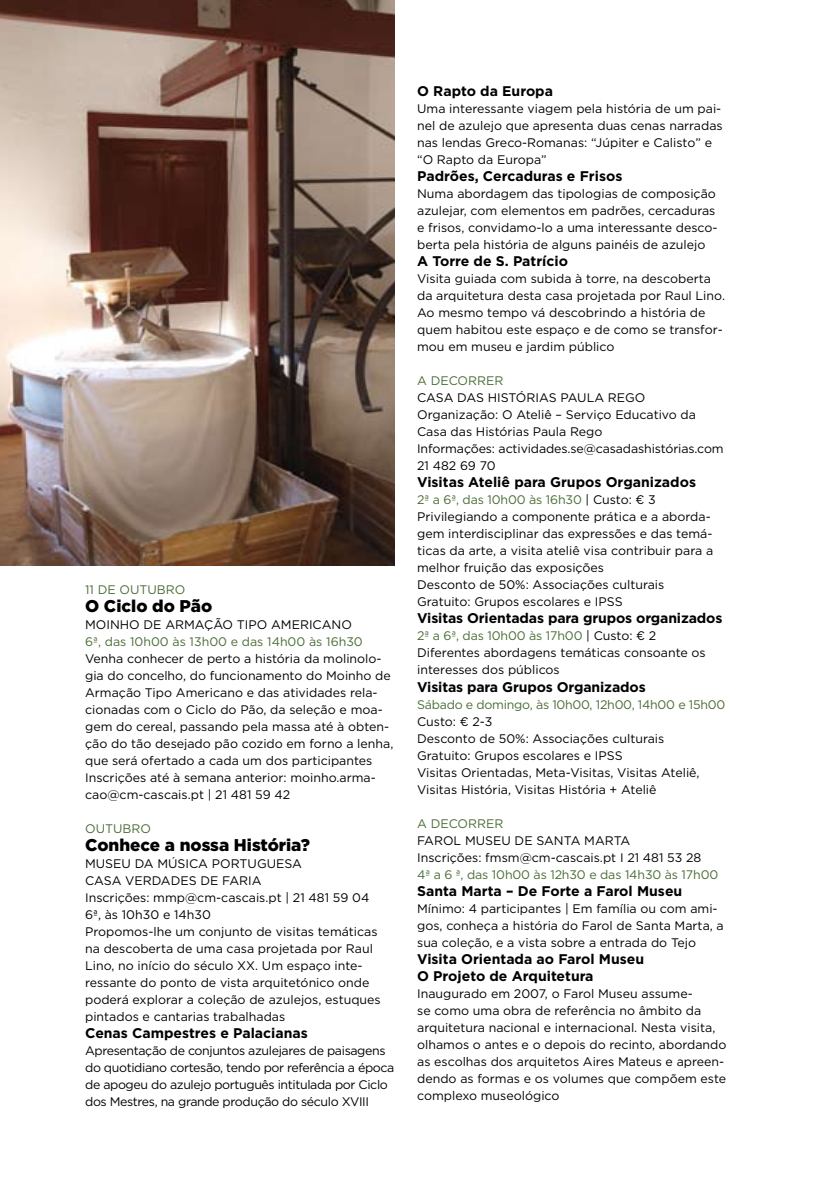
<style>
.page{position:relative;width:840px;height:1191px;background:#fff}
.page>*{position:absolute;margin:0;border:0;box-sizing:border-box;transform-origin:0 0}
.t1{font:900 17px "Gotham";color:#000}
.t2{font:700 14px/17px "Gotham";color:#000}
.t3{font:12.4px/17px "Gotham";color:#000}
.t4{font:12.4px/17px "Gotham";letter-spacing:-.03em;color:#000}
.t5{font:12.4px "Gotham";letter-spacing:-.01em;color:#496d35}
.s1{color:#496d35}
</style>
<div class="page">
<img style="left:0;top:0;width:394px;height:566px">
<p class="t5" style="left:85px;top:582px;width:102px">11 DE OUTUBRO</p>
<h1 class="t1" style="left:85px;top:594px;width:128px">O Ciclo do Pão</h1>
<p class="t3" style="left:85px;top:616px;width:268px">MOINHO DE ARMAÇÃO TIPO AMERICANO</p>
<p class="t5" style="left:85px;top:634px;width:279px">6ª, das 10h00 às 13h00 e das 14h00 às 16h30</p>
<p class="t3" style="left:85px;top:650px;width:309px">Venha conhecer de perto a história da molinolo&shy;gia do concelho, do funcionamento do Moinho de Armação Tipo Americano e das atividades rela&shy;cionadas com o Ciclo do Pão, da seleção e moa&shy;gem do cereal, passando pela massa até à obten&shy;ção do tão desejado pão cozido em forno a lenha, que será ofertado a cada um dos participantes Inscrições até à semana anterior: moinho.arma&shy;cao@cm-cascais.pt | 21 481 59 42</p>
<p class="t5" style="left:85px;top:821px;width:67px">OUTUBRO</p>
<h1 class="t1" style="left:85px;top:833px;width:226px">Conhece a nossa História?</h1>
<p class="t3" style="left:85px;top:855px;width:297px">MUSEU DA MÚSICA PORTUGUESA<br>CASA VERDADES DE FARIA<br>Inscrições: mmp@cm-cascais.pt | 21 481 59 04<br>6ª, às 10h30 e 14h30<br>Propomos-lhe um conjunto de visitas temáticas na descoberta de uma casa projetada por Raul Lino, no início do século XX. Um espaço inte&shy;ressante do ponto de vista arquitetónico onde poderá explorar a coleção de azulejos, estuques pintados e cantarias trabalhadas</p>
<p class="t2" style="left:85px;top:1024px;width:224px">Cenas Campestres e Palacianas</p>
<p class="t4" style="left:85px;top:1042px;width:310px">Apresentação de conjuntos azulejares de paisagens do quotidiano cortesão, tendo por referência a época de apogeu do azulejo português intitulada por Ciclo dos Mestres, na grande produção do século XVIII</p>
<p class="t2" style="left:417px;top:83px;width:137px">O Rapto da Europa</p>
<p class="t3" style="left:417px;top:100px;width:307px">Uma interessante viagem pela história de um pai&shy;nel de azulejo que apresenta duas cenas narradas nas lendas Greco-Romanas: “Júpiter e Calisto” e “O Rapto da Europa”</p>
<p class="t2" style="left:417px;top:168px;width:206px">Padrões, Cercaduras e Frisos</p>
<p class="t3" style="left:417px;top:185px;width:302px">Numa abordagem das tipologias de composição azulejar, com elementos em padrões, cercaduras e frisos, convidamo-lo a uma interessante desco&shy;berta pela história de alguns painéis de azulejo</p>
<p class="t2" style="left:417px;top:253px;width:152px">A Torre de S. Patrício</p>
<p class="t3" style="left:417px;top:270px;width:309px">Visita guiada com subida à torre, na descoberta da arquitetura desta casa projetada por Raul Lino.<br>Ao mesmo tempo vá descobrindo a história de quem habitou este espaço e de como se transfor&shy;mou em museu e jardim público</p>
<p class="t5" style="left:417px;top:373px;width:88px">A DECORRER</p>
<p class="t3" style="left:417px;top:389px;width:308px">CASA DAS HISTÓRIAS PAULA REGO Organização: O Ateliê – Serviço Educativo da Casa das Histórias Paula Rego<br>Informações: actividades.se@casadashistórias.com 21 482 69 70</p>
<p class="t2" style="left:417px;top:474px;width:280px">Visitas Ateliê para Grupos Organizados</p>
<p class="t3" style="left:417px;top:491px;width:297px"><span class="s1">2ª a 6ª, das 10h00 às 16h30</span> | Custo: € 3<br>Privilegiando a componente prática e a aborda&shy;gem interdisciplinar das expressões e das temá&shy;ticas da arte, a visita ateliê visa contribuir para a melhor fruição das exposições<br>Desconto de 50%: Associações culturais Gratuito: Grupos escolares e IPSS</p>
<p class="t2" style="left:417px;top:610px;width:307px">Visitas Orientadas para grupos organizados</p>
<p class="t3" style="left:417px;top:627px;width:290px"><span class="s1">2ª a 6ª, das 10h00 às 17h00</span> | Custo: € 2<br>Diferentes abordagens temáticas consoante os interesses dos públicos</p>
<p class="t2" style="left:417px;top:678px;width:230px">Visitas para Grupos Organizados</p>
<p class="t5" style="left:417px;top:696px;width:309px">Sábado e domingo, às 10h00, 12h00, 14h00 e 15h00</p>
<p class="t3" style="left:417px;top:712px;width:284px">Custo: € 2-3<br>Desconto de 50%: Associações culturais Gratuito: Grupos escolares e IPSS<br>Visitas Orientadas, Meta-Visitas, Visitas Ateliê, Visitas História, Visitas História + Ateliê</p>
<p class="t5" style="left:417px;top:815px;width:88px">A DECORRER</p>
<p class="t3" style="left:417px;top:831px;width:285px">FAROL MUSEU DE SANTA MARTA<br>Inscrições: fmsm@cm-cascais.pt I 21 481 53 28</p>
<p class="t5" style="left:417px;top:866px;width:302px">4ª a 6 ª, das 10h00 às 12h30 e das 14h30 às 17h00</p>
<p class="t2" style="left:417px;top:882px;width:266px">Santa Marta – De Forte a Farol Museu</p>
<p class="t3" style="left:417px;top:899px;width:308px">Mínimo: 4 participantes | Em família ou com ami&shy;gos, conheça a história do Farol de Santa Marta, a sua coleção, e a vista sobre a entrada do Tejo</p>
<p class="t2" style="left:417px;top:950px;width:228px">Visita Orientada ao Farol Museu<br>O Projeto de Arquitetura</p>
<p class="t3" style="left:417px;top:984px;width:310px">Inaugurado em 2007, o Farol Museu assume-<br>se como uma obra de referência no âmbito da arquitetura nacional e internacional. Nesta visita, olhamos o antes e o depois do recinto, abordando as escolhas dos arquitetos Aires Mateus e apreen&shy;dendo as formas e os volumes que compõem este complexo museológico</p>
</div>
